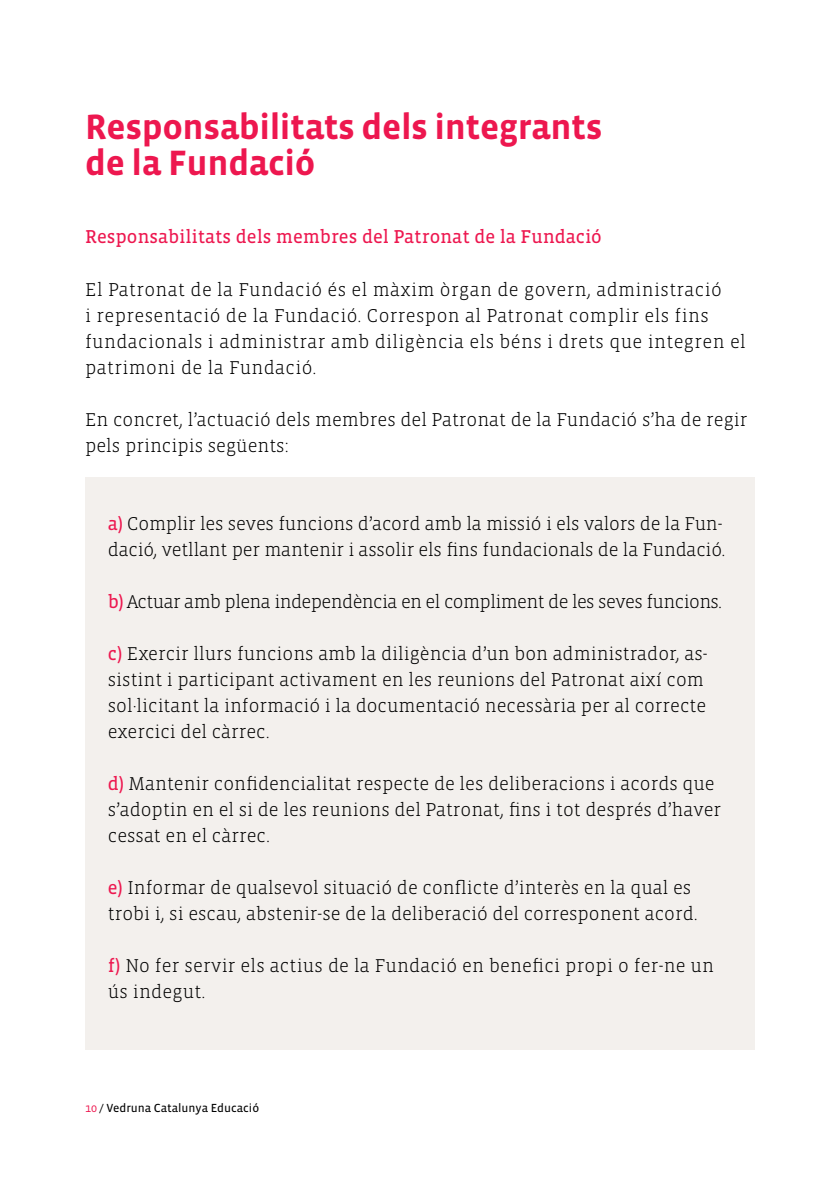
<style>
.page{position:relative;width:840px;height:1191px;background:#fff}
.page>*{position:absolute;margin:0;border:0;box-sizing:border-box;transform-origin:0 0}
.t1{font:700 36px/36px "Vista Sans OT";letter-spacing:-.01em;color:#ed174f}
.t2{font:300 19px/26px "Vista Slab OT";color:#000}
.t3{font:300 19px/26px "Vista Slab OT";letter-spacing:.02em;color:#000}
.t4{font:300 19px "Vista Slab OT";letter-spacing:-.03em;color:#000}
.t5{font:19px "Vista Slab OT";color:#ed174f}
.t6{font:12px "Vista Sans OT";color:#000}
.s1{font-weight:400;color:#ed174f}
.s2{color:#ed174f}
.s3{font-style:inherit}
</style>
<div class="page">
<div style="left:85px;top:477px;width:669px;height:572px;background:#f3f0ed"></div>
<h1 class="t1" style="left:85px;top:110px;width:518px">Responsabilitats dels integrants de la Fundació</h1>
<p class="t5" style="left:85px;top:227px;width:518px">Responsabilitats dels membres del Patronat de la Fundació</p>
<p class="t3" style="left:85px;top:276px;width:661px">El Patronat de la Fundació és el màxim òrgan de govern, administració<br>i representació de la Fundació. Correspon al Patronat complir els fins fundacionals i administrar amb diligència els béns i drets que integren el patrimoni de la Fundació.</p>
<p class="t2" style="left:85px;top:406px;width:663px">En concret, l’actuació dels membres del Patronat de la Fundació s’ha de regir pels principis següents:</p>
<p class="t2" style="left:108px;top:510px;width:618px"><span class="s1">a)</span> Complir les seves funcions d’acord amb la missió i els valors de la Fun&shy;dació, vetllant per mantenir i assolir els fins fundacionals de la Fundació.</p>
<p class="t4" style="left:108px;top:591px;width:615px"><span class="s1">b)</span> Actuar amb plena independència en el compliment de les seves funcions.</p>
<p class="t2" style="left:108px;top:640px;width:601px"><span class="s1">c)</span> Exercir llurs funcions amb la diligència d’un bon administrador, as&shy;sistint i participant activament en les reunions del Patronat així com sol·licitant la informació i la documentació necessària per al correcte exercici del càrrec.</p>
<p class="t2" style="left:108px;top:770px;width:614px"><span class="s1">d)</span> Mantenir confidencialitat respecte de les deliberacions i acords que s’adoptin en el si de les reunions del Patronat, fins i tot després d’haver cessat en el càrrec.</p>
<p class="t2" style="left:108px;top:874px;width:591px"><span class="s1">e)</span> Informar de qualsevol situació de conflicte d’interès en la qual es trobi i, si escau, abstenir-se de la deliberació del corresponent acord.</p>
<p class="t2" style="left:108px;top:952px;width:607px"><span class="s1">f)</span> No fer servir els actius de la Fundació en benefici propi o fer-ne un ús indegut.</p>
<p class="t6" style="left:85px;top:1101px;width:175px"><span class="s2">10</span> <span class="s3">/</span> Vedruna Catalunya Educació</p>
</div>
